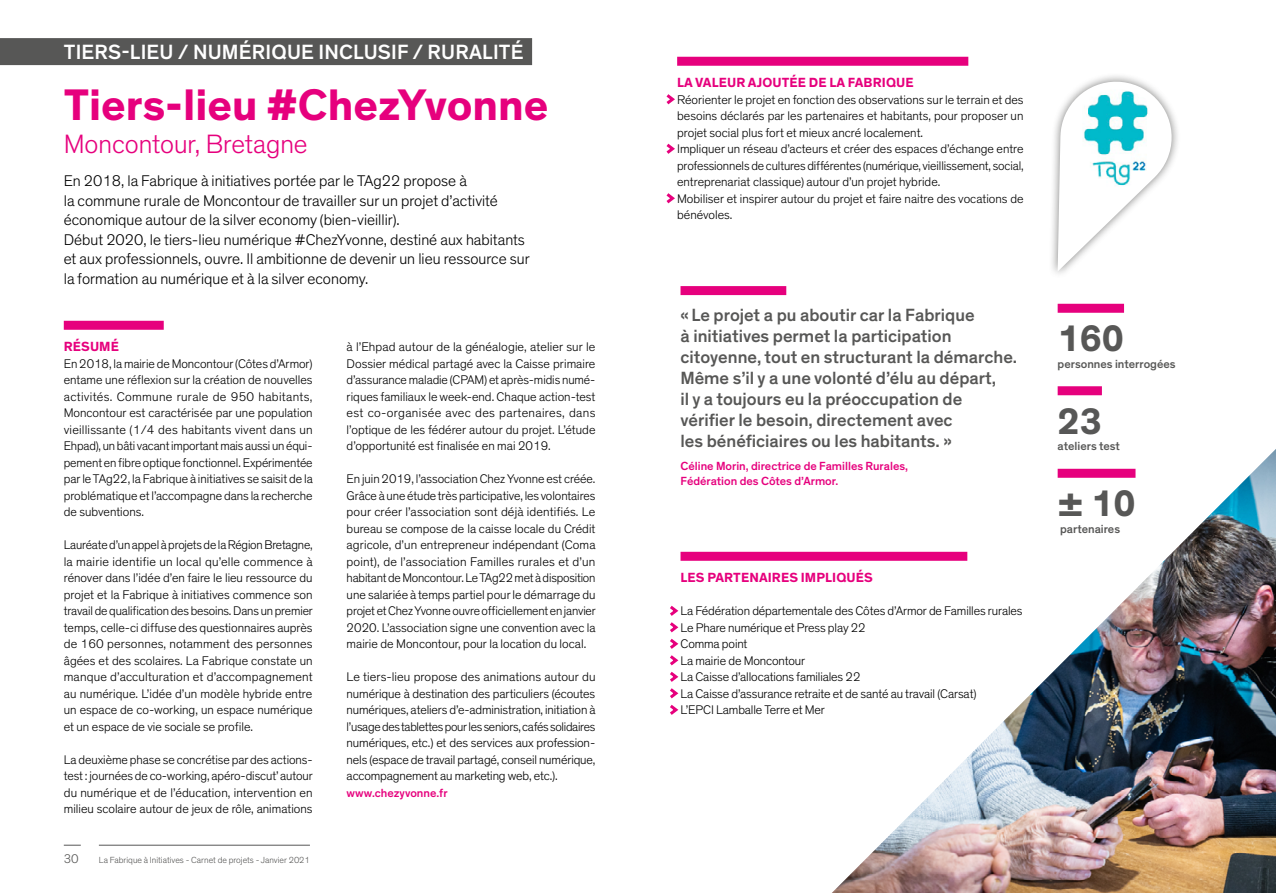
<style>
.page{position:relative;width:1276px;height:893px;background:#fff}
.page>*{position:absolute;margin:0;border:0;box-sizing:border-box;transform-origin:0 0}
._02_Titre_projet{font:700 45px "Theinhardt";color:#e6007d}
._50_Chiffres_Clés{font:700 37.5px "Theinhardt";color:#575756}
._02_Titre_projet_lie{font:300 27px "Theinhardt";color:#e6007d}
._04_Sous_titre_cap_b{font:500 21px "Theinhardt";letter-spacing:.01em;color:#fff}
._07_verbatim{font:500 18px/21px "Theinhardt";color:#575756}
._03_Chapo{font:300 15.75px/19.5px "Theinhardt";color:#000}
._05_Intertitre_Cap_b{font:700 13.5px "Theinhardt";letter-spacing:.01em;color:#e6007d}
._06_Txt_courant{font:300 12.75px/16.5px "Theinhardt";letter-spacing:-.005em;color:#000;text-align:justify}
.t1{font:300 12.75px "Theinhardt";color:#575756}
._07_SINGNATURE{font:500 12px/15px "Theinhardt";color:#e6007d}
._51_Chiffres_clés_tx{font:500 12px "Theinhardt";color:#575756}
._51_Chiffres_clés_tx-2{font:500 12px "Theinhardt";color:#e6007d}
.t2{font:300 9px "Theinhardt";color:#575756}
</style>
<div class="page">
<div style="left:1048px;top:72px;width:132px;height:207px;background:#575756;opacity:.75"></div>
<svg style="left:1057px;top:74px;width:122px;height:198px"></svg>
<img style="left:1082px;top:89px;width:67px;height:98px">
<svg style="left:64px;top:845px;width:17px;height:1px"></svg>
<hr style="left:99px;top:845px;width:211px;height:1px;background:#575756">
<img style="left:831px;top:449px;width:445px;height:444px">
<div style="left:1057px;top:304px;width:67px;height:9px;background:#e6007d"></div>
<div style="left:1057px;top:386px;width:45px;height:9px;background:#e6007d"></div>
<div style="left:1057px;top:469px;width:78px;height:9px;background:#e6007d"></div>
<div style="left:680px;top:552px;width:287px;height:9px;background:#e6007d"></div>
<svg style="left:670px;top:605px;width:9px;height:110px"></svg>
<div style="left:680px;top:286px;width:106px;height:9px;background:#e6007d"></div>
<div style="left:677px;top:57px;width:291px;height:9px;background:#e6007d"></div>
<svg style="left:666px;top:94px;width:9px;height:11px"></svg>
<svg style="left:666px;top:143px;width:9px;height:11px"></svg>
<svg style="left:666px;top:193px;width:9px;height:11px"></svg>
<div style="left:64px;top:321px;width:100px;height:9px;background:#e6007d"></div>
<div style="left:0;top:38px;width:532px;height:27px;background:#575756"></div>
<p class="_04_Sous_titre_cap_b" style="left:64px;top:40px;width:461px">TIERS-LIEU / NUMÉRIQUE INCLUSIF / RURALITÉ</p>
<p class="_02_Titre_projet" style="left:64px;top:77px;width:486px">Tiers-lieu #ChezYvonne</p>
<p class="_02_Titre_projet_lie" style="left:64px;top:128px;width:245px">Moncontour, Bretagne</p>
<p class="_03_Chapo" style="left:64px;top:171px;width:467px">En 2018, la Fabrique à initiatives portée par le TAg22 propose à<br>la commune rurale de Moncontour de travailler sur un projet d’activité économique autour de la silver economy (bien-vieillir).<br>Début 2020, le tiers-lieu numérique #ChezYvonne, destiné aux habitants et aux professionnels, ouvre. Il ambitionne de devenir un lieu ressource sur la formation au numérique et à la silver economy.</p>
<p class="_05_Intertitre_Cap_b" style="left:64px;top:338px;width:57px">RÉSUMÉ</p>
<p class="_06_Txt_courant" style="left:64px;top:355px;width:251px">En 2018, la mairie de Moncontour (Côtes d’Armor) entame une réflexion sur la création de nouvelles activités. Commune rurale de 950 habitants, Moncontour est caractérisée par une population vieillissante (1/4 des habitants vivent dans un Ehpad), un bâti vacant important mais aussi un équi&shy;pement en fibre optique fonctionnel. Expérimentée par le TAg22, la Fabrique à initiatives se saisit de la problématique et l’accompagne dans la recherche de subventions.</p>
<p class="_06_Txt_courant" style="left:64px;top:537px;width:251px">Lauréate d’un appel à projets de la Région Bretagne, la mairie identifie un local qu’elle commence à rénover dans l’idée d’en faire le lieu ressource du projet et la Fabrique à initiatives commence son travail de qualification des besoins. Dans un premier temps, celle-ci diffuse des questionnaires auprès de 160 personnes, notamment des personnes âgées et des scolaires. La Fabrique constate un manque d’acculturation et d’accompagnement au numérique. L’idée d’un modèle hybride entre un espace de co-working, un espace numérique et un espace de vie sociale se profile.</p>
<p class="_06_Txt_courant" style="left:64px;top:751px;width:250px">La deuxième phase se concrétise par des actions&shy;test : journées de co-working, apéro-discut’ autour du numérique et de l’éducation, intervention en milieu scolaire autour de jeux de rôle, animations</p>
<p class="t1" style="left:64px;top:851px;width:17px">30</p>
<p class="t2" style="left:99px;top:854px;width:212px">La Fabrique à Initiatives - Carnet de projets - Janvier 2021</p>
<p class="_06_Txt_courant" style="left:347px;top:339px;width:250px">à l’Ehpad autour de la généalogie, atelier sur le Dossier médical partagé avec la Caisse primaire d’assurance maladie (CPAM) et après-midis numé&shy;riques familiaux le week-end. Chaque action-test est co-organisée avec des partenaires, dans l’optique de les fédérer autour du projet. L’étude d’opportunité est finalisée en mai 2019.</p>
<p class="_06_Txt_courant" style="left:347px;top:471px;width:251px">En juin 2019, l’association Chez Yvonne est créée.<br>Grâce à une étude très participative, les volontaires pour créer l’association sont déjà identifiés. Le bureau se compose de la caisse locale du Crédit agricole, d’un entrepreneur indépendant (Coma point), de l’association Familles rurales et d’un habitant de Moncontour. Le TAg22 met à disposition une salariée à temps partiel pour le démarrage du projet et Chez Yvonne ouvre officiellement en janvier 2020. L’association signe une convention avec la mairie de Moncontour, pour la location du local.</p>
<p class="_06_Txt_courant" style="left:347px;top:669px;width:250px">Le tiers-lieu propose des animations autour du numérique à destination des particuliers (écoutes numériques, ateliers d’e-administration, initiation à l’usage des tablettes pour les seniors, cafés solidaires numériques, etc.) et des services aux profession&shy;nels (espace de travail partagé, conseil numérique, accompagnement au marketing web, etc.).</p>
<p class="_51_Chiffres_clés_tx-2" style="left:347px;top:785px;width:102px">www.chezyvonne.fr</p>
<p class="_05_Intertitre_Cap_b" style="left:677px;top:74px;width:238px">LA VALEUR AJOUTÉE DE LA FABRIQUE</p>
<p class="_06_Txt_courant" style="left:677px;top:91px;width:348px">Réorienter le projet en fonction des observations sur le terrain et des besoins déclarés par les partenaires et habitants, pour proposer un projet social plus fort et mieux ancré localement.</p>
<p class="_06_Txt_courant" style="left:677px;top:141px;width:348px">Impliquer un réseau d’acteurs et créer des espaces d’échange entre professionnels de cultures différentes (numérique, vieillissement, social, entreprenariat classique) autour d’un projet hybride.</p>
<p class="_06_Txt_courant" style="left:677px;top:190px;width:348px">Mobiliser et inspirer autour du projet et faire naitre des vocations de bénévoles.</p>
<p class="_07_verbatim" style="left:680px;top:304px;width:338px">« Le projet a pu aboutir car la Fabrique<br>à initiatives permet la participation citoyenne, tout en structurant la démarche.<br>Même s’il y a une volonté d’élu au départ,<br>il y a toujours eu la préoccupation de vérifier le besoin, directement avec<br>les bénéficiaires ou les habitants. »</p>
<p class="_07_SINGNATURE" style="left:680px;top:459px;width:229px">Céline Morin, directrice de Familles Rurales,<br>Fédération des Côtes d’Armor.</p>
<p class="_05_Intertitre_Cap_b" style="left:680px;top:569px;width:194px">LES PARTENAIRES IMPLIQUÉS</p>
<p class="_06_Txt_courant" style="left:680px;top:603px;width:343px">La Fédération départementale des Côtes d’Armor de Familles rurales</p>
<p class="_06_Txt_courant" style="left:680px;top:619px;width:187px">Le Phare numérique et Press play 22</p>
<p class="_06_Txt_courant" style="left:680px;top:636px;width:68px">Comma point</p>
<p class="_06_Txt_courant" style="left:680px;top:652px;width:126px">La mairie de Moncontour</p>
<p class="_06_Txt_courant" style="left:680px;top:669px;width:181px">La Caisse d’allocations familiales 22</p>
<p class="_06_Txt_courant" style="left:680px;top:685px;width:297px">La Caisse d’assurance retraite et de santé au travail (Carsat)</p>
<p class="_06_Txt_courant" style="left:680px;top:702px;width:146px">L’EPCI Lamballe Terre et Mer</p>
<p class="_50_Chiffres_Clés" style="left:1057px;top:315px;width:68px">160</p>
<p class="_51_Chiffres_clés_tx" style="left:1057px;top:356px;width:119px">personnes interrogées</p>
<p class="_50_Chiffres_Clés" style="left:1057px;top:398px;width:46px">23</p>
<p class="_51_Chiffres_clés_tx" style="left:1057px;top:439px;width:64px">ateliers test</p>
<p class="_50_Chiffres_Clés" style="left:1057px;top:480px;width:79px">± 10</p>
<p class="_51_Chiffres_clés_tx" style="left:1060px;top:521px;width:62px">partenaires</p>
</div>
